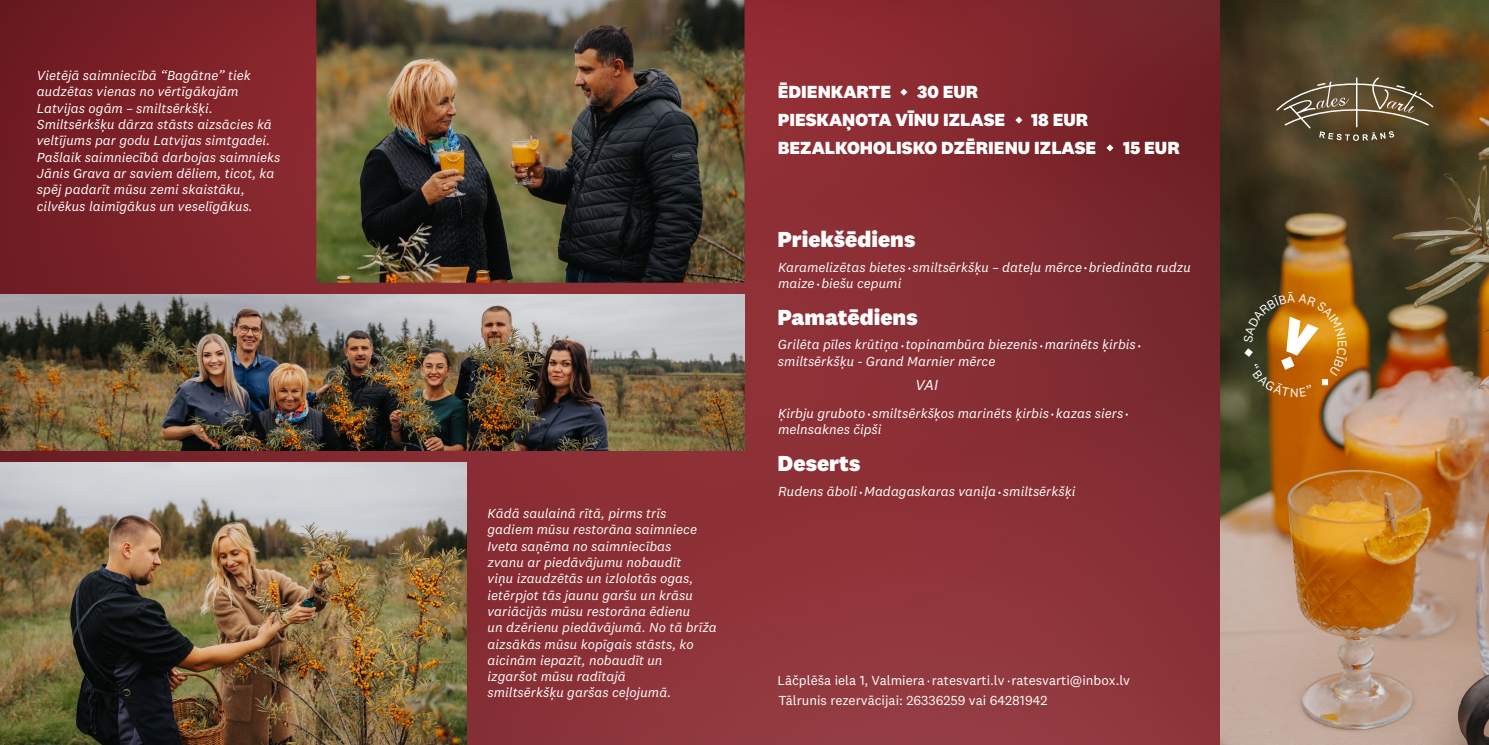
<style>
.page{position:relative;width:1489px;height:745px;background:#fff}
.page>*{position:absolute;margin:0;border:0;box-sizing:border-box;transform-origin:0 0}
.t1{font:800 22.5px "National 2";color:#fff}
.t2{font:800 18.12px/27.9px "National 2";color:#fff}
.t3{font:italic 15px "National 2";color:#fff}
.t4{font:italic 13.62px/16.2px "National 2";color:#fff}
.t5{font:13.62px/20px "National 2";color:#fff}
</style>
<div class="page">
<img style="left:0;top:0;width:1220px;height:744px">
<img style="left:0;top:294px;width:744px;height:156px">
<img style="left:316px;top:0;width:428px;height:282px">
<img style="left:0;top:462px;width:466px;height:282px">
<svg style="left:900px;top:89px;width:7px;height:7px"></svg>
<svg style="left:1015px;top:116px;width:7px;height:7px"></svg>
<svg style="left:1106px;top:144px;width:7px;height:7px"></svg>
<img style="left:1220px;top:0;width:268px;height:744px">
<svg style="left:1275px;top:77px;width:158px;height:64px;background:#65573e"></svg>
<svg style="left:1243px;top:291px;width:103px;height:105px;background:#a26b21"></svg>
<p class="t4" style="left:37px;top:67px;width:245px">Vietējā saimniecībā “Bagātne” tiek audzētas vienas no vērtīgākajām Latvijas ogām – smiltsērkšķi.<br>Smiltsērkšķu dārza stāsts aizsācies kā veltījums par godu Latvijas simtgadei.<br>Pašlaik saimniecībā darbojas saimnieks Jānis Grava ar saviem dēliem, ticot, ka spēj padarīt mūsu zemi skaistāku, cilvēkus laimīgākus un veselīgākus.</p>
<p class="t4" style="left:487px;top:505px;width:231px">Kādā saulainā rītā, pirms trīs<br>gadiem mūsu restorāna saimniece<br>Iveta saņēma no saimniecības<br>zvanu ar piedāvājumu nobaudīt<br>viņu izaudzētās un izlolotās ogas, ietērpjot tās jaunu garšu un krāsu variācijās mūsu restorāna ēdienu<br>un dzērienu piedāvājumā. No tā brīža aizsākās mūsu kopīgais stāsts, ko aicinām iepazīt, nobaudīt un<br>izgaršot mūsu radītajā<br>smiltsērkšķu garšas ceļojumā.</p>
<h2 class="t2" style="left:777px;top:78px;width:115px">ĒDIENKARTE</h2>
<h2 class="t2" style="left:777px;top:78px;width:229px;text-indent:139px">30 EUR<br>PIESKAŅOTA VĪNU IZLASE</h2>
<h2 class="t2" style="left:777px;top:106px;width:320px;text-indent:253px">18 EUR<br>BEZALKOHOLISKO DZĒRIENU IZLASE</h2>
<h2 class="t2" style="left:1122px;top:133px;width:58px">15 EUR</h2>
<h1 class="t1" style="left:777px;top:225px;width:139px">Priekšēdiens</h1>
<p class="t4" style="left:778px;top:258px;width:414px">Karamelizētas bietes smiltsērkšķu – dateļu mērce briedināta rudzu maize biešu cepumi</p>
<h1 class="t1" style="left:777px;top:302px;width:142px">Pamatēdiens</h1>
<p class="t4" style="left:778px;top:336px;width:359px">Grilēta pīles krūtiņa topinambūra biezenis marinēts ķirbis smiltsērkšķu - Grand Marnier mērce</p>
<p class="t4" style="left:778px;top:404px;width:347px">Ķirbju gruboto smiltsērkšķos marinēts ķirbis kazas siers melnsaknes čipši</p>
<p class="t3" style="left:915px;top:375px;width:24px">VAI</p>
<h1 class="t1" style="left:777px;top:448px;width:84px">Deserts</h1>
<p class="t4" style="left:778px;top:483px;width:299px">Rudens āboli Madagaskaras vaniļa smiltsērkšķi</p>
<p class="t5" style="left:777px;top:669px;width:354px">Lāčplēša iela 1, Valmiera ratesvarti.lv ratesvarti@inbox.lv<br>Tālrunis rezervācijai: 26336259 vai 64281942</p>
</div>
